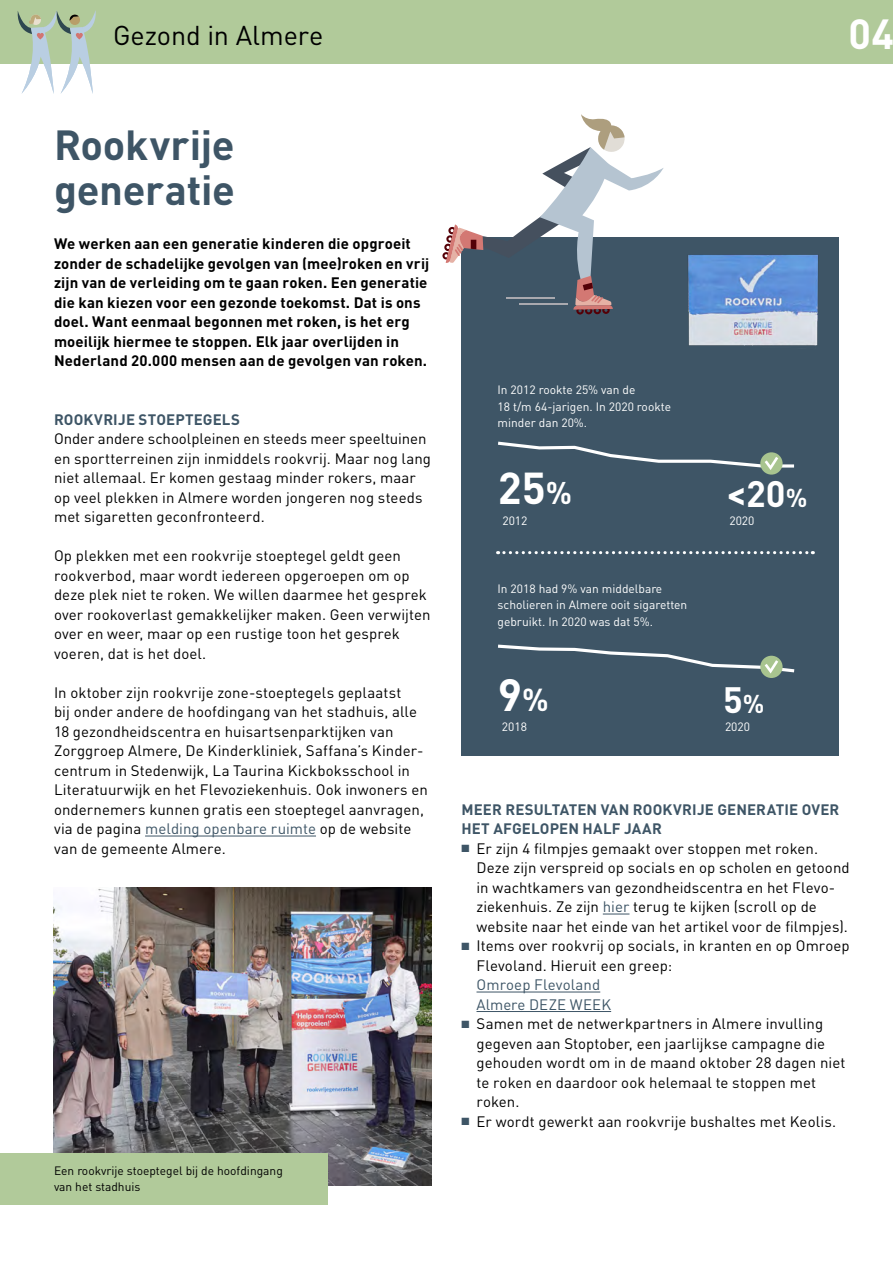
<style>
.page{position:relative;width:893px;height:1263px;background:#fff}
.page>*{position:absolute;margin:0;border:0;box-sizing:border-box;transform-origin:0 0}
.t1{font:700 44.7px "DIN";color:#fff}
.t2{font:700 44.1px "DIN";color:#fff}
.Artikelkop{font:700 41.55px/45px "DIN";letter-spacing:-.005em;color:#3e5566}
.t3{font:700 41.55px "DIN";color:#fff}
.t4{font:700 36.3px "DIN";color:#fff}
.t5{font:26.85px "DIN";letter-spacing:-.005em;color:#000}
.body{font:15px/19.5px "DIN";letter-spacing:.005em;color:#000}
.body-2{font:700 15px/19.5px "DIN";letter-spacing:.005em;color:#000}
.subheading{font:700 15px/19.5px "DIN";letter-spacing:.01em;color:#3e5566}
.bijschrift{font:12px/16.5px "DIN";color:#fff}
.bijschrift-2{font:12px/16.5px "DIN";color:#000}
.s1{color:#3e5566}
.s2{font-size:31.05px}
.s3{font-size:25.5px}
.s4{font-size:31.35px}
</style>
<div class="page">
<div style="left:461px;top:237px;width:377px;height:519px;background:#3e5566"></div>
<svg style="left:504px;top:551px;width:309px;height:3px"></svg>
<img style="left:688px;top:237px;width:151px;height:123px">
<svg style="left:442px;top:114px;width:221px;height:201px"></svg>
<div style="left:760px;top:656px;width:22px;height:22px;background:#a8c48f;border-radius:50%"></div>
<svg style="left:498px;top:644px;width:297px;height:30px"></svg>
<div style="left:760px;top:452px;width:22px;height:23px;background:#a8c48f;border-radius:50%"></div>
<svg style="left:498px;top:441px;width:297px;height:29px"></svg>
<div style="left:0;top:0;width:892px;height:64px;background:#b1ca9a"></div>
<svg style="left:17px;top:10px;width:79px;height:84px"></svg>
<hr style="left:145px;top:836px;width:171px;height:1px;background:#3e5566">
<svg style="left:602px;top:914px;width:27px;height:1px"></svg>
<hr style="left:476px;top:992px;width:124px;height:1px;background:#3e5566">
<hr style="left:476px;top:1011px;width:135px;height:1px;background:#3e5566">
<img style="left:54px;top:888px;width:377px;height:297px">
<div style="left:0;top:1153px;width:328px;height:51px;background:#b1ca9a"></div>
<h3 class="t5" style="left:113px;top:20px;width:212px">Gezond in Almere</h3>
<h3 class="t3" style="left:848px;top:6px;width:47px">04</h3>
<h1 class="Artikelkop" style="left:54px;top:121px;width:182px">Rookvrije generatie</h1>
<p class="body-2" style="left:54px;top:233px;width:377px">We werken aan een generatie kinderen die opgroeit zonder de schadelijke gevolgen van (mee)roken en vrij zijn van de verleiding om te gaan roken. Een generatie die kan kiezen voor een gezonde toekomst. Dat is ons doel. Want eenmaal begonnen met roken, is het erg moeilijk hiermee te stoppen. Elk jaar overlijden in Nederland 20.000 mensen aan de gevolgen van roken.</p>
<h2 class="subheading" style="left:54px;top:409px;width:187px">ROOKVRIJE STOEPTEGELS</h2>
<p class="body" style="left:54px;top:429px;width:378px">Onder andere schoolpleinen en steeds meer speeltuinen en sportterreinen zijn inmiddels rookvrij. Maar nog lang niet allemaal. Er komen gestaag minder rokers, maar op veel plekken in Almere worden jongeren nog steeds met sigaretten geconfronteerd.</p>
<p class="body" style="left:54px;top:546px;width:378px">Op plekken met een rookvrije stoeptegel geldt geen rookverbod, maar wordt iedereen opgeroepen om op deze plek niet te roken. We willen daarmee het gesprek over rookoverlast gemakkelijker maken. Geen verwijten over en weer, maar op een rustige toon het gesprek voeren, dat is het doel.</p>
<p class="body" style="left:54px;top:683px;width:375px">In oktober zijn rookvrije zone-stoeptegels geplaatst<br>bij onder andere de hoofdingang van het stadhuis, alle 18 gezondheidscentra en huisartsenparktijken van Zorggroep Almere, De Kinderkliniek, Saffana’s Kinder&shy;centrum in Stedenwijk, La Taurina Kickboksschool in Literatuurwijk en het Flevoziekenhuis. Ook inwoners en ondernemers kunnen gratis een stoeptegel aanvragen, via de pagina <span class="s1">melding openbare ruimte</span> op de website van de gemeente Almere.</p>
<p class="bijschrift-2" style="left:54px;top:1162px;width:230px">Een rookvrije stoeptegel bij de hoofdingang van het stadhuis</p>
<p class="bijschrift" style="left:497px;top:382px;width:175px">In 2012 rookte 25% van de<br>18 t/m 64-jarigen. In 2020 rookte minder dan 20%.</p>
<h2 class="t2" style="left:498px;top:458px;width:76px">25<span class="s2">%</span></h2>
<h3 class="t4" style="left:726px;top:469px;width:82px">&lt;20<span class="s3">%</span></h3>
<p class="bijschrift" style="left:502px;top:512px;width:27px">2012</p>
<p class="bijschrift" style="left:729px;top:512px;width:27px">2020</p>
<p class="bijschrift" style="left:497px;top:580px;width:191px">In 2018 had 9% van middelbare scholieren in Almere ooit sigaretten gebruikt. In 2020 was dat 5%.</p>
<h1 class="t1" style="left:497px;top:665px;width:52px">9<span class="s4">%</span></h1>
<h3 class="t4" style="left:723px;top:676px;width:43px">5<span class="s3">%</span></h3>
<p class="bijschrift" style="left:502px;top:719px;width:27px">2018</p>
<p class="bijschrift" style="left:725px;top:719px;width:27px">2020</p>
<h2 class="subheading" style="left:461px;top:799px;width:379px">MEER RESULTATEN VAN ROOKVRIJE GENERATIE OVER<br>HET AFGELOPEN HALF JAAR</h2>
<p class="body" style="left:476px;top:839px;width:375px;text-indent:-15px"><span class="s1">■</span> Er zijn 4 filmpjes gemaakt over stoppen met roken.<br>Deze zijn verspreid op socials en op scholen en getoond in wachtkamers van gezondheidscentra en het Flevo&shy;ziekenhuis. Ze zijn <span class="s1">hier</span> terug te kijken (scroll op de website naar het einde van het artikel voor de filmpjes).</p>
<p class="body" style="left:476px;top:936px;width:375px;text-indent:-15px"><span class="s1">■</span> Items over rookvrij op socials, in kranten en op Omroep<br>Flevoland. Hieruit een greep:<br><span class="s1">Omroep Flevoland<br>Almere DEZE WEEK</span></p>
<p class="body" style="left:476px;top:1014px;width:370px;text-indent:-15px"><span class="s1">■</span> Samen met de netwerkpartners in Almere invulling gegeven aan Stoptober, een jaarlijkse campagne die gehouden wordt om in de maand oktober 28 dagen niet te roken en daardoor ook helemaal te stoppen met roken.</p>
<p class="body" style="left:461px;top:1112px;width:376px"><span class="s1">■</span> Er wordt gewerkt aan rookvrije bushaltes met Keolis.</p>
</div>
